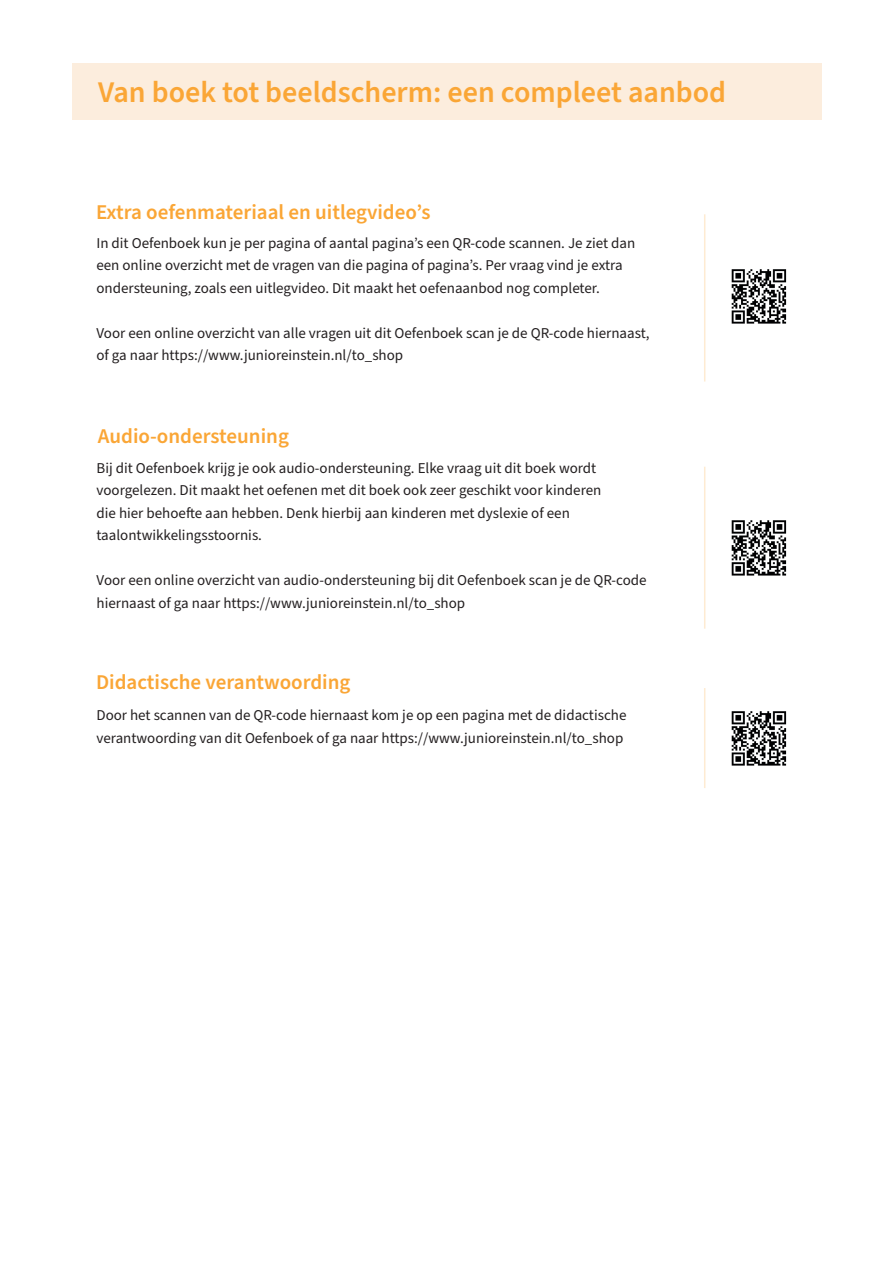
<style>
.page{position:relative;width:893px;height:1263px;background:#fff}
.page>*{position:absolute;margin:0;border:0;box-sizing:border-box;transform-origin:0 0}
.t1{font:600 30px "Source Sans Pro";color:#faa636}
.t2{font:600 21px "Source Sans Pro";color:#faa636}
.t3{font:15px/22.5px "Source Sans Pro";color:#231f20}
</style>
<div class="page">
<div style="left:73px;top:64px;width:749px;height:56px;background:#fceddd"></div>
<hr style="left:704px;top:688px;width:1px;height:100px;background:#feebd2">
<hr style="left:704px;top:214px;width:1px;height:167px;background:#feebd2">
<hr style="left:704px;top:467px;width:1px;height:162px;background:#feebd2">
<img style="left:731px;top:711px;width:56px;height:55px">
<img style="left:731px;top:269px;width:56px;height:55px">
<img style="left:731px;top:520px;width:56px;height:56px">
<h1 class="t1" style="left:98px;top:72px;width:629px">Van boek tot beeldscherm: een compleet aanbod</h1>
<h2 class="t2" style="left:96px;top:198px;width:336px">Extra oefenmateriaal en uitlegvideoʼs</h2>
<p class="t3" style="left:96px;top:232px;width:540px">In dit Oefenboek kun je per pagina of aantal paginaʼs een QR-code scannen. Je ziet dan een online overzicht met de vragen van die pagina of paginaʼs. Per vraag vind je extra ondersteuning, zoals een uitlegvideo. Dit maakt het oefenaanbod nog completer.</p>
<p class="t3" style="left:96px;top:322px;width:555px">Voor een online overzicht van alle vragen uit dit Oefenboek scan je de QR-code hiernaast, of ga naar https://www.junioreinstein.nl/to_shop</p>
<h2 class="t2" style="left:98px;top:422px;width:193px">Audio-ondersteuning</h2>
<p class="t3" style="left:97px;top:457px;width:506px">Bij dit Oefenboek krijg je ook audio-ondersteuning. Elke vraag uit dit boek wordt voorgelezen. Dit maakt het oefenen met dit boek ook zeer geschikt voor kinderen die hier behoefte aan hebben. Denk hierbij aan kinderen met dyslexie of een taalontwikkelingsstoornis.</p>
<p class="t3" style="left:97px;top:569px;width:552px">Voor een online overzicht van audio-ondersteuning bij dit Oefenboek scan je de QR-code hiernaast of ga naar https://www.junioreinstein.nl/to_shop</p>
<h2 class="t2" style="left:96px;top:668px;width:256px">Didactische verantwoording</h2>
<p class="t3" style="left:96px;top:704px;width:531px">Door het scannen van de QR-code hiernaast kom je op een pagina met de didactische verantwoording van dit Oefenboek of ga naar https://www.junioreinstein.nl/to_shop</p>
</div>
